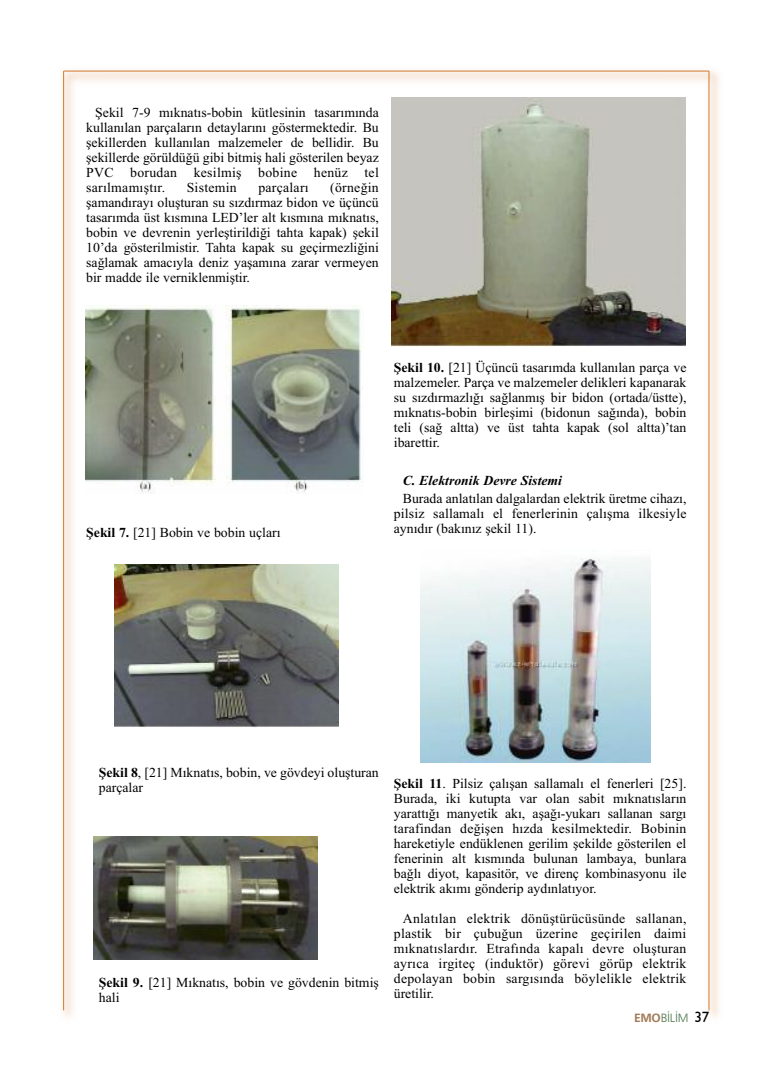
<style>
.page{position:relative;width:773px;height:1074px;background:#fff}
.page>*{position:absolute;margin:0;border:0;box-sizing:border-box;transform-origin:0 0}
.t1{font:13.75px/15px "Times New Roman";color:#000;text-align:justify}
.t2{font:italic 700 13.75px "Times New Roman";color:#000}
.t3{font:13.75px "Times New Roman";letter-spacing:.02em;color:#000}
.t4{font:12.5px "Frugal";letter-spacing:-.025em;color:#4a734b}
.s1{font-weight:700}
.s2{font-weight:700;color:#a47b58}
.s3{font-family:"Gill Sans";font-size:15px;color:#000}
</style>
<div class="page">
<img style="left:62px;top:70px;width:658px;height:947px">
<hr style="left:63px;top:71px;width:1px;height:939px;background:#d1772b">
<hr style="left:708px;top:71px;width:1px;height:939px;background:#d1772b">
<hr style="left:64px;top:71px;width:644px;height:1px;background:#d1772b">
<img style="left:85px;top:306px;width:278px;height:187px">
<img style="left:115px;top:564px;width:223px;height:164px">
<img style="left:94px;top:836px;width:223px;height:123px">
<img style="left:392px;top:97px;width:293px;height:249px">
<img style="left:420px;top:549px;width:230px;height:213px">
<p class="t1" style="left:86px;top:105px;width:294px;text-indent:9px">Şekil 7-9 mıknatıs-bobin kütlesinin tasarımında kullanılan parçaların detaylarını göstermektedir. Bu şekillerden kullanılan malzemeler de bellidir. Bu şekillerde görüldüğü gibi bitmiş hali gösterilen beyaz PVC borudan kesilmiş bobine henüz tel sarılmamıştır.</p>
<p class="t1" style="left:86px;top:180px;width:294px;text-indent:244px">(örneğin şamandırayı oluşturan su sızdırmaz bidon ve üçüncü tasarımda üst kısmına LED’ler alt kısmına mıknatıs, bobin ve devrenin yerleştirildiği tahta kapak) şekil 10’da gösterilmistir. Tahta kapak su geçirmezliğini sağlamak amacıyla deniz yaşamına zarar vermeyen bir madde ile verniklenmiştir.</p>
<p class="t3" style="left:187px;top:179px;width:52px">Sistemin</p>
<p class="t3" style="left:258px;top:179px;width:52px">parçaları</p>
<p class="t1" style="left:86px;top:525px;width:196px"><span class="s1">Şekil 7.</span> [21] Bobin ve bobin uçları</p>
<p class="t1" style="left:394px;top:360px;width:294px"><span class="s1">Şekil 10.</span> [21] Üçüncü tasarımda kullanılan parça ve malzemeler. Parça ve malzemeler delikleri kapanarak su sızdırmazlığı sağlanmış bir bidon (ortada/üstte), mıknatıs-bobin birleşimi (bidonun sağında), bobin teli (sağ altta) ve üst tahta kapak (sol altta)’tan ibarettir.</p>
<p class="t2" style="left:403px;top:472px;width:161px">C. Elektronik Devre Sistemi</p>
<p class="t1" style="left:394px;top:491px;width:294px;text-indent:9px">Burada anlatılan dalgalardan elektrik üretme cihazı, pilsiz sallamalı el fenerlerinin çalışma ilkesiyle aynıdır (bakınız şekil 11).</p>
<p class="t1" style="left:99px;top:765px;width:281px"><span class="s1">Şekil 8</span>, [21] Mıknatıs, bobin, ve gövdeyi oluşturan parçalar</p>
<p class="t1" style="left:99px;top:975px;width:281px"><span class="s1">Şekil 9.</span> [21] Mıknatıs, bobin ve gövdenin bitmiş hali</p>
<p class="t1" style="left:394px;top:776px;width:294px"><span class="s1">Şekil 11</span>. Pilsiz çalışan sallamalı el fenerleri [25].<br>Burada, iki kutupta var olan sabit mıknatısların yarattığı manyetik akı, aşağı-yukarı sallanan sargı tarafindan değişen hızda kesilmektedir. Bobinin hareketiyle endüklenen gerilim şekilde gösterilen el fenerinin alt kısmında bulunan lambaya, bunlara bağlı diyot, kapasitör, ve direnç kombinasyonu ile elektrik akımı gönderip aydınlatıyor.</p>
<p class="t1" style="left:394px;top:911px;width:294px;text-indent:9px">Anlatılan elektrik dönüştürücüsünde sallanan, plastik bir çubuğun üzerine geçirilen daimi mıknatıslardır. Etrafında kapalı devre oluşturan ayrıca irgiteç (induktör) görevi görüp elektrik depolayan bobin sargısında böylelikle elektrik üretilir.</p>
<p class="t4" style="left:634px;top:1010px;width:76px"><span class="s2">EMO</span>BİLİM <span class="s3">37</span></p>
</div>
